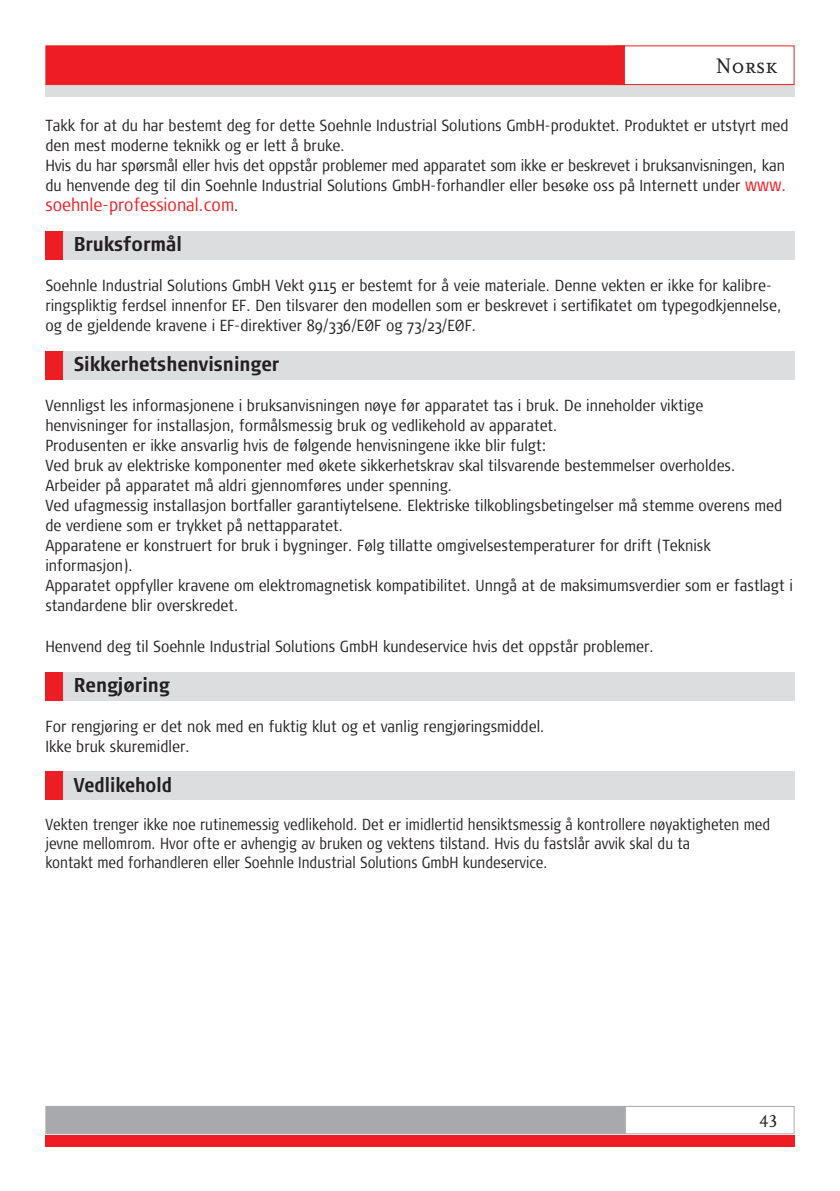
<style>
.page{position:relative;width:840px;height:1191px;background:#fff}
.page>*{position:absolute;margin:0;border:0;box-sizing:border-box;transform-origin:0 0}
.t1{font:22px "Scala Caps";color:#231f20}
.t2{font:700 condensed 20px "Signa Pro";color:#231f20}
.t3{font:700 condensed 20px "Signa Pro";color:#231f20;scale:.95 1}
.t4{font:300 condensed 18px "Signa Pro";color:#ee1d23}
.t5{font:18px "Scala Caps";color:#231f20}
.t6{font:300 condensed 16px/20px "Signa Pro";color:#231f20}
.t7{font:300 condensed 16px/19.2px "Signa Pro";color:#231f20;scale:.95 1}
.s1{font-size:18px;color:#ee1d23}
.s2{font-size:16px;color:#231f20}
</style>
<div class="page">
<div style="left:45px;top:85px;width:749px;height:11px;background:#dcdddf"></div>
<div style="left:45px;top:45px;width:579px;height:40px;background:#ee1d23;border:1px solid #ee1d23"></div>
<div style="left:615px;top:45px;width:179px;height:40px;border:1px solid #ee1d23"></div>
<div style="left:45px;top:1106px;width:579px;height:28px;background:#a8a9ad"></div>
<div style="left:624px;top:1106px;width:170px;height:28px;border:1px solid #a8a9ad"></div>
<div style="left:62px;top:351px;width:732px;height:28px;background:#dcdddf"></div>
<div style="left:45px;top:351px;width:17px;height:28px;background:#ee1d23"></div>
<div style="left:62px;top:672px;width:732px;height:28px;background:#dcdddf"></div>
<div style="left:45px;top:672px;width:17px;height:28px;background:#ee1d23"></div>
<div style="left:62px;top:771px;width:732px;height:29px;background:#dcdddf"></div>
<div style="left:45px;top:771px;width:17px;height:29px;background:#ee1d23"></div>
<div style="left:62px;top:231px;width:732px;height:29px;background:#dcdddf"></div>
<div style="left:45px;top:231px;width:17px;height:29px;background:#ee1d23"></div>
<div style="left:45px;top:1135px;width:749px;height:11px;background:#ee1d23"></div>
<h1 class="t1" style="left:715px;top:54px;width:63px">Norsk</h1>
<p class="t6" style="left:45px;top:116px;width:744px">Takk for at du har bestemt deg for dette Soehnle Industrial Solutions GmbH-produktet. Produktet er utstyrt med den mest moderne teknikk og er lett å bruke.<br>Hvis du har spørsmål eller hvis det oppstår problemer med apparatet som ikke er beskrevet i bruksanvisningen, kan du henvende deg til din Soehnle Industrial Solutions GmbH-forhandler eller besøke oss på Internett under <span class="s1">www.</span></p>
<p class="t4" style="left:45px;top:194px;width:195px">soehnle-professional.com<span class="s2">.</span></p>
<p class="t2" style="left:74px;top:232px;width:110px">Bruksformål</p>
<p class="t6" style="left:45px;top:276px;width:737px">Soehnle Industrial Solutions GmbH Vekt 9115 er bestemt for å veie materiale. Denne vekten er ikke for kalibre&shy;ringspliktig ferdsel innenfor EF. Den tilsvarer den modellen som er beskrevet i sertifikatet om typegodkjennelse, og de gjeldende kravene i EF-direktiver 89/336/EØF og 73/23/EØF.</p>
<p class="t2" style="left:74px;top:352px;width:207px">Sikkerhetshenvisninger</p>
<p class="t6" style="left:45px;top:396px;width:748px">Vennligst les informasjonene i bruksanvisningen nøye før apparatet tas i bruk. De inneholder viktige<br>henvisninger for installasjon, formålsmessig bruk og vedlikehold av apparatet.<br>Produsenten er ikke ansvarlig hvis de følgende henvisningene ikke blir fulgt:<br>Ved bruk av elektriske komponenter med økete sikkerhetskrav skal tilsvarende bestemmelser overholdes.<br>Arbeider på apparatet må aldri gjennomføres under spenning.<br>Ved ufagmessig installasjon bortfaller garantiytelsene. Elektriske tilkoblingsbetingelser må stemme overens med de verdiene som er trykket på nettapparatet.<br>Apparatene er konstruert for bruk i bygninger. Følg tillatte omgivelsestemperaturer for drift (Teknisk informasjon).<br>Apparatet oppfyller kravene om elektromagnetisk kompatibilitet. Unngå at de maksimumsverdier som er fastlagt i standardene blir overskredet.</p>
<p class="t6" style="left:45px;top:636px;width:609px">Henvend deg til Soehnle Industrial Solutions GmbH kundeservice hvis det oppstår problemer.</p>
<p class="t2" style="left:74px;top:672px;width:97px">Rengjøring</p>
<p class="t6" style="left:45px;top:716px;width:500px">For rengjøring er det nok med en fuktig klut og et vanlig rengjøringsmiddel.<br>Ikke bruk skuremidler.</p>
<p class="t3" style="left:74px;top:772px;width:105px">Vedlikehold</p>
<p class="t7" style="left:45px;top:815px;width:763px">Vekten trenger ikke noe rutinemessig vedlikehold. Det er imidlertid hensiktsmessig å kontrollere nøyaktigheten med jevne mellomrom. Hvor ofte er avhengig av bruken og vektens tilstand. Hvis du fastslår avvik skal du ta<br>kontakt med forhandleren eller Soehnle Industrial Solutions GmbH kundeservice.</p>
<p class="t5" style="left:759px;top:1111px;width:19px">43</p>
</div>
